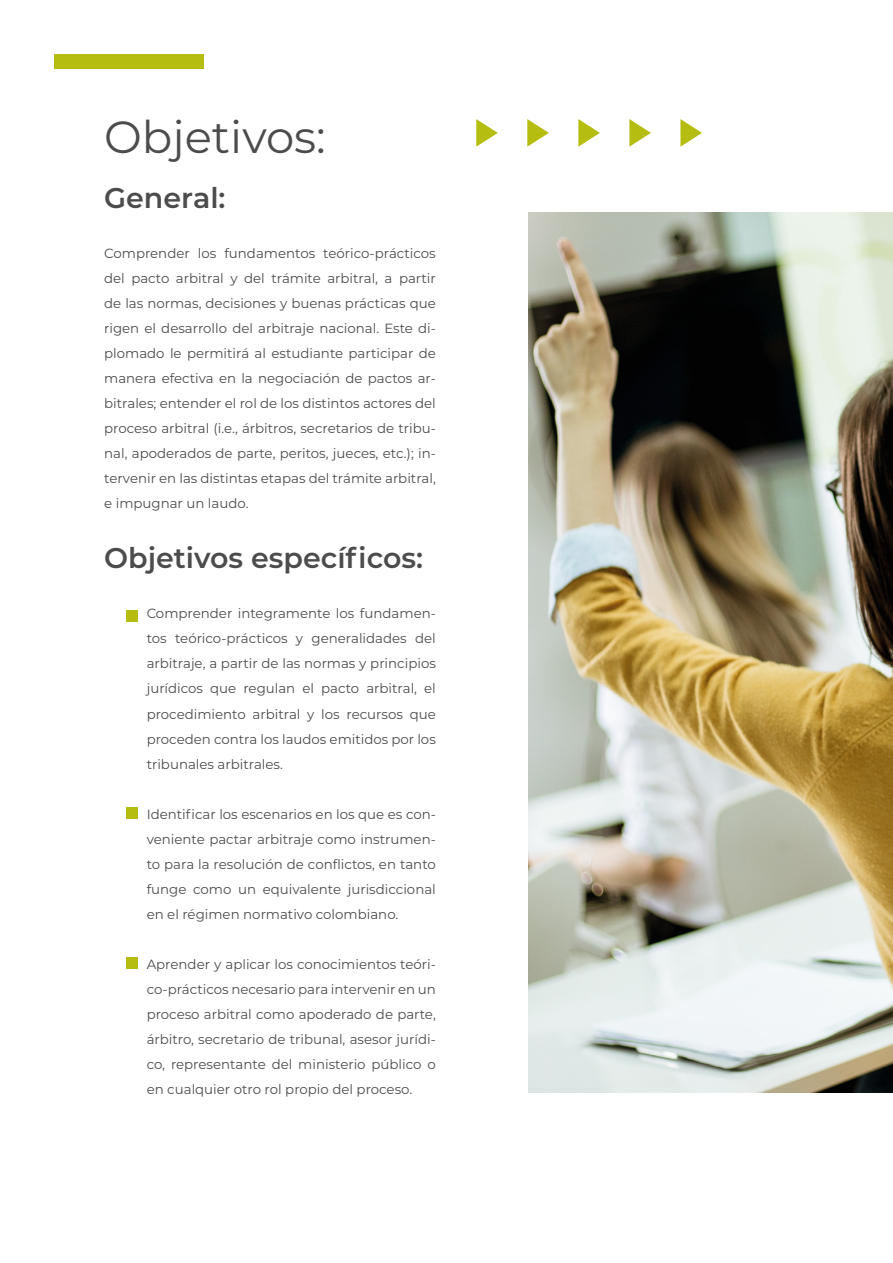
<style>
.page{position:relative;width:893px;height:1263px;background:#fff}
.page>*{position:absolute;margin:0;border:0;box-sizing:border-box;transform-origin:0 0}
.t1{font:45px "Montserrat";color:#4d4c4c}
.t2{font:600 28.5px "Montserrat";color:#4d4c4c}
.t3{font:13.35px/25px "Montserrat";color:#4d4c4c;text-align:justify}
</style>
<div class="page">
<div style="left:54px;top:54px;width:149px;height:14px;background:#b4bd10"></div>
<img style="left:528px;top:213px;width:365px;height:880px">
<svg style="left:476px;top:119px;width:22px;height:28px"></svg>
<svg style="left:527px;top:119px;width:22px;height:28px"></svg>
<svg style="left:578px;top:119px;width:22px;height:28px"></svg>
<svg style="left:629px;top:119px;width:22px;height:28px"></svg>
<svg style="left:680px;top:119px;width:22px;height:28px"></svg>
<div style="left:126px;top:610px;width:11px;height:11px;background:#b4bd10"></div>
<div style="left:126px;top:808px;width:11px;height:11px;background:#b4bd10"></div>
<div style="left:126px;top:958px;width:11px;height:11px;background:#b4bd10"></div>
<h1 class="t1" style="left:104px;top:106px;width:223px">Objetivos:</h1>
<h2 class="t2" style="left:104px;top:178px;width:123px">General:</h2>
<p class="t3" style="left:104px;top:240px;width:333px">Comprender los fundamentos teórico-prácticos del pacto arbitral y del trámite arbitral, a partir de las normas, decisiones y buenas prácticas que rigen el desarrollo del arbitraje nacional. Este di&shy;plomado le permitirá al estudiante participar de manera efectiva en la negociación de pactos ar&shy;bitrales; entender el rol de los distintos actores del proceso arbitral (i.e., árbitros, secretarios de tribu&shy;nal, apoderados de parte, peritos, jueces, etc.); in&shy;tervenir en las distintas etapas del trámite arbitral, e impugnar un laudo.</p>
<h2 class="t2" style="left:104px;top:538px;width:320px">Objetivos específicos:</h2>
<p class="t3" style="left:147px;top:601px;width:291px">Comprender integramente los fundamen&shy;tos teórico-prácticos y generalidades del arbitraje, a partir de las normas y principios jurídicos que regulan el pacto arbitral, el procedimiento arbitral y los recursos que proceden contra los laudos emitidos por los tribunales arbitrales.</p>
<p class="t3" style="left:147px;top:801px;width:291px">Identificar los escenarios en los que es con&shy;veniente pactar arbitraje como instrumen&shy;to para la resolución de conflictos, en tanto funge como un equivalente jurisdiccional en el régimen normativo colombiano.</p>
<p class="t3" style="left:147px;top:951px;width:291px">Aprender y aplicar los conocimientos teóri&shy;co-prácticos necesario para intervenir en un proceso arbitral como apoderado de parte, árbitro, secretario de tribunal, asesor jurídi&shy;co, representante del ministerio público o en cualquier otro rol propio del proceso.</p>
</div>
